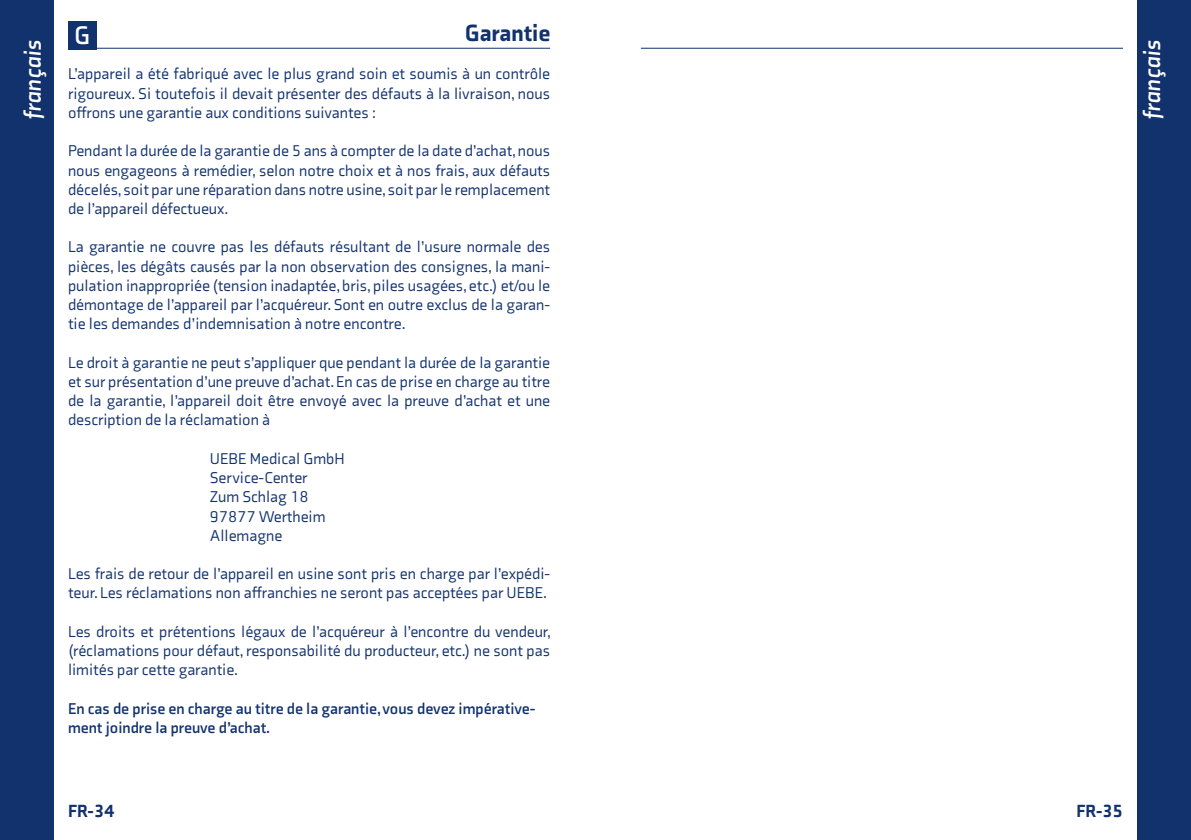
<style>
.page{position:relative;width:1191px;height:840px;background:#fff}
.page>*{position:absolute;margin:0;border:0;box-sizing:border-box;transform-origin:0 0}
.t1{font:700 26px "Axia";color:#fff}
.t2{font:italic 700 24px "Axia";color:#fff}
.t3{font:900 24px "Axia";color:#12326e}
.t4{font:900 18px "Axia";color:#12326e}
.t5{font:16px/19.2px "Axia";color:#12326e;text-align:justify}
.t6{font:700 16px/19.2px "Axia";color:#12326e}
</style>
<div class="page">
<div style="left:1137px;top:0;width:54px;height:839px;background:#12326e"></div>
<div style="left:0;top:0;width:54px;height:839px;background:#12326e"></div>
<hr style="left:641px;top:48px;width:482px;height:1px;background:#12326e">
<hr style="left:68px;top:48px;width:482px;height:1px;background:#12326e">
<div style="left:68px;top:21px;width:28px;height:28px;background:#12326e"></div>
<h1 class="t1" style="left:74px;top:20px;width:18px">G</h1>
<h2 class="t3" style="left:465px;top:18px;width:87px">Garantie</h2>
<p class="t5" style="left:68px;top:64px;width:483px">L’appareil a été fabriqué avec le plus grand soin et soumis à un contrôle rigoureux. Si toutefois il devait présenter des défauts à la livraison, nous offrons une garantie aux conditions suivantes :</p>
<p class="t5" style="left:68px;top:141px;width:483px">Pendant la durée de la garantie de 5 ans à compter de la date d’achat, nous nous engageons à remédier, selon notre choix et à nos frais, aux défauts décelés, soit par une réparation dans notre usine, soit par le remplacement de l’appareil défectueux.</p>
<p class="t5" style="left:68px;top:237px;width:483px">La garantie ne couvre pas les défauts résultant de l’usure normale des pièces, les dégâts causés par la non observation des consignes, la mani&shy;pulation inappropriée (tension inadaptée, bris, piles usagées, etc.) et/ou le démontage de l’appareil par l’acquéreur. Sont en outre exclus de la garan&shy;tie les demandes d’indemnisation à notre encontre.</p>
<p class="t5" style="left:68px;top:352px;width:483px">Le droit à garantie ne peut s’appliquer que pendant la durée de la garantie et sur présentation d’une preuve d’achat. En cas de prise en charge au titre de la garantie, l’appareil doit être envoyé avec la preuve d’achat et une description de la réclamation à</p>
<h2 class="t2" style="left:18px;top:119px;width:81px;rotate:-90deg">français</h2>
<h2 class="t2" style="left:1137px;top:119px;width:81px;rotate:-90deg">français</h2>
<p class="t5" style="left:210px;top:448px;width:136px;text-align:left">UEBE Medical GmbH<br>Service-Center<br>Zum Schlag 18<br>97877 Wertheim<br>Allemagne</p>
<p class="t5" style="left:68px;top:564px;width:483px">Les frais de retour de l’appareil en usine sont pris en charge par l’expédi&shy;teur. Les réclamations non affranchies ne seront pas acceptées par UEBE.</p>
<p class="t5" style="left:68px;top:621px;width:484px">Les droits et prétentions légaux de l’acquéreur à l’encontre du vendeur, (réclamations pour défaut, responsabilité du producteur, etc.) ne sont pas limités par cette garantie.</p>
<p class="t6" style="left:68px;top:698px;width:469px">En cas de prise en charge au titre de la garantie, vous devez impérative&shy;ment joindre la preuve d’achat.</p>
<p class="t4" style="left:68px;top:799px;width:48px">FR-34</p>
<p class="t4" style="left:1076px;top:799px;width:48px">FR-35</p>
</div>
